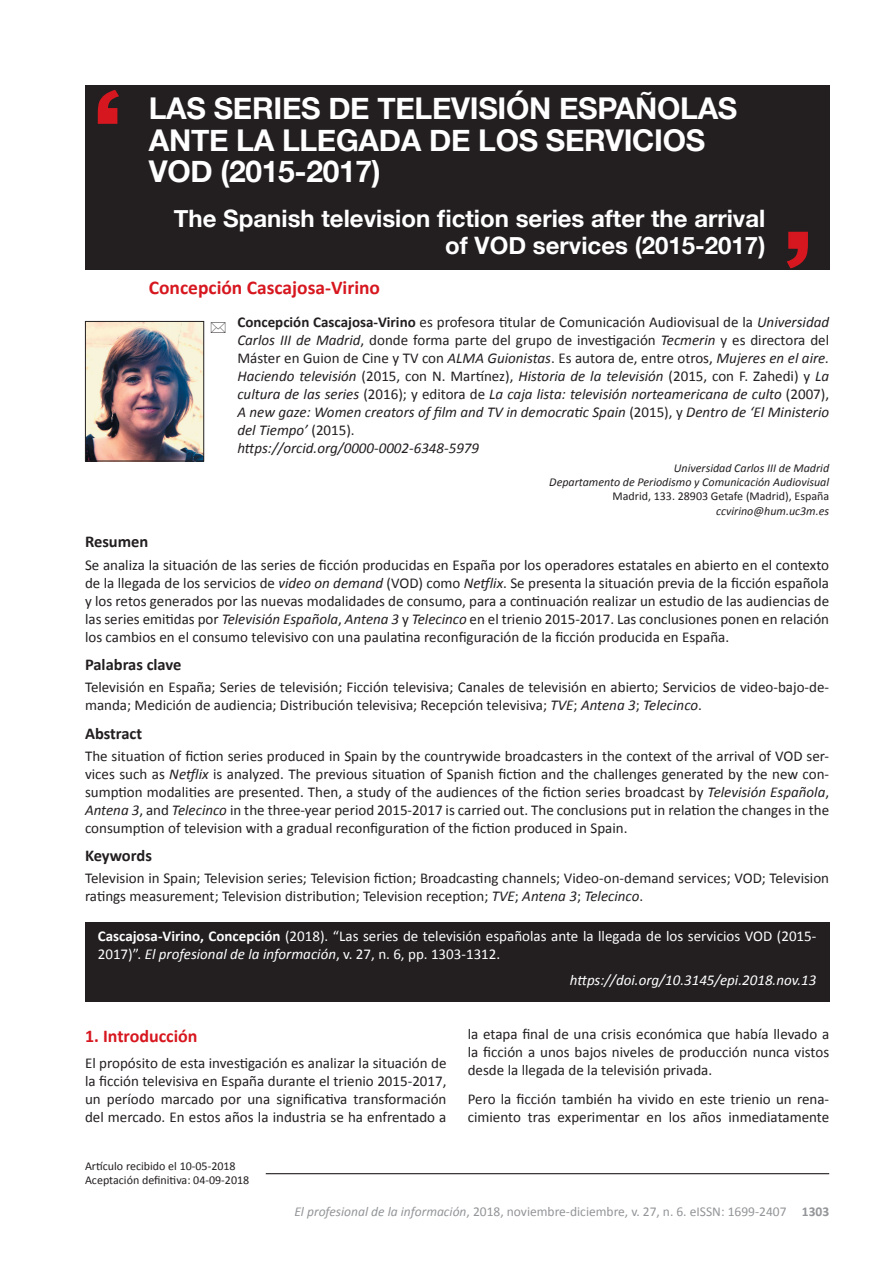
<style>
.page{position:relative;width:893px;height:1263px;background:#fff}
.page>*{position:absolute;margin:0;border:0;box-sizing:border-box;transform-origin:0 0}
.t1{font:700 30px/31.5px "Helvetica Neue";letter-spacing:-.01em;color:#fff}
.t2{font:700 24px/27px "Helvetica Neue";color:#fff;text-align:right}
.t3{font:700 19.5px "Calibri";color:#d7171f}
.t4{font:700 18px "Calibri";color:#d7171f}
.t5{font:700 16.5px "Calibri";color:#231f20}
.t6{font:15px/18px "Calibri";color:#231f20;text-align:justify}
.t7{font:italic 15px/18px "Calibri";color:#231f20}
.t8{font:15px/18px "Calibri";color:#fff}
.t9{font:italic 15px "Calibri";color:#fff}
.t10{font:13.5px "Calibri";color:#939598}
.t11{font:italic 12px/14.4px "Calibri";color:#231f20;text-align:right}
.t12{font:12px/14.4px "Calibri";color:#231f20}
.s1{font-weight:700;font-style:normal}
.s2{font-style:normal}
.s3{font-style:italic}
.s4{font-weight:700}
</style>
<div class="page">
<div style="left:85px;top:922px;width:744px;height:79px;background:#231f20"></div>
<div style="left:85px;top:85px;width:744px;height:185px;background:#231f20"></div>
<svg style="left:787px;top:232px;width:21px;height:36px"></svg>
<svg style="left:98px;top:90px;width:21px;height:34px"></svg>
<img style="left:87px;top:323px;width:115px;height:136px">
<div style="left:85px;top:321px;width:119px;height:140px;border:1px solid #231f20"></div>
<hr style="left:266px;top:1173px;width:563px;height:1px;background:#231f20">
<h1 class="t1" style="left:149px;top:93px;width:590px">LAS SERIES DE TELEVISIÓN ESPAÑOLAS<br>ANTE LA LLEGADA DE LOS SERVICIOS<br>VOD (2015-2017)</h1>
<h2 class="t2" style="left:174px;top:205px;width:593px">The Spanish television fiction series after the arrival of VOD services (2015-2017)</h2>
<h3 class="t3" style="left:149px;top:275px;width:233px">Concepción Cascajosa-Virino</h3>
<p class="t7" style="left:237px;top:312px;width:593px"><span class="s1">Concepción Cascajosa-Virino</span> <span class="s2">es profesora titular de Comunicación Audiovisual de la</span> Universidad Carlos III de Madrid<span class="s2">, donde forma parte del grupo de investigación</span> Tecmerin <span class="s2">y es directora del Máster en Guion de Cine y TV con</span> ALMA Guionistas<span class="s2">. Es autora de, entre otros,</span> Mujeres en el aire.<br>Haciendo televisión <span class="s2">(2015, con N. Martínez),</span> Historia de la televisión <span class="s2">(2015, con F. Zahedi) y</span> La cultura de las series <span class="s2">(2016); y editora de</span> La caja lista: televisión norteamericana de culto <span class="s2">(2007), </span>A new gaze: Women creators of film and TV in democratic Spain <span class="s2">(2015), y</span> Dentro de ‘El Ministerio del Tiempo’ <span class="s2">(2015).<br></span>https://orcid.org/0000-0002-6348-5979</p>
<p class="t11" style="left:549px;top:460px;width:281px">Universidad Carlos III de Madrid<br>Departamento de Periodismo y Comunicación Audiovisual</p>
<p class="t12" style="left:612px;top:489px;width:218px">Madrid, 133. 28903 Getafe (Madrid), España</p>
<p class="t11" style="left:716px;top:503px;width:114px">ccvirino@hum.uc3m.es</p>
<p class="t5" style="left:85px;top:531px;width:65px">Resumen</p>
<p class="t6" style="left:85px;top:556px;width:746px">Se analiza la situación de las series de ficción producidas en España por los operadores estatales en abierto en el contexto de la llegada de los servicios de <span class="s3">video on demand</span> (VOD) como <span class="s3">Netflix</span>. Se presenta la situación previa de la ficción española y los retos generados por las nuevas modalidades de consumo, para a continuación realizar un estudio de las audiencias de las series emitidas por <span class="s3">Televisión Española</span>, <span class="s3">Antena 3</span> y <span class="s3">Telecinco</span> en el trienio 2015-2017. Las conclusiones ponen en relación los cambios en el consumo televisivo con una paulatina reconfiguración de la ficción producida en España.</p>
<p class="t5" style="left:85px;top:654px;width:98px">Palabras clave</p>
<p class="t6" style="left:85px;top:678px;width:746px">Televisión en España; Series de televisión; Ficción televisiva; Canales de televisión en abierto; Servicios de video-bajo-de&shy;manda; Medición de audiencia; Distribución televisiva; Recepción televisiva; <span class="s3">TVE</span>; <span class="s3">Antena 3</span>; <span class="s3">Telecinco</span>.</p>
<p class="t5" style="left:85px;top:722px;width:59px">Abstract</p>
<p class="t6" style="left:85px;top:747px;width:746px">The situation of fiction series produced in Spain by the countrywide broadcasters in the context of the arrival of VOD ser&shy;vices such as <span class="s3">Netflix</span> is analyzed. The previous situation of Spanish fiction and the challenges generated by the new con&shy;sumption modalities are presented. Then, a study of the audiences of the fiction series broadcast by <span class="s3">Televisión Española</span>, <span class="s3">Antena 3</span>, and <span class="s3">Telecinco</span> in the three-year period 2015-2017 is carried out. The conclusions put in relation the changes in the consumption of television with a gradual reconfiguration of the fiction produced in Spain.</p>
<p class="t5" style="left:85px;top:845px;width:68px">Keywords</p>
<p class="t6" style="left:85px;top:869px;width:746px">Television in Spain; Television series; Television fiction; Broadcasting channels; Video-on-demand services; VOD; Television ratings measurement; Television distribution; Television reception; <span class="s3">TVE</span>; <span class="s3">Antena 3</span>; <span class="s3">Telecinco</span>.</p>
<p class="t8" style="left:98px;top:927px;width:720px"><span class="s4">Cascajosa-Virino, Concepción</span> (2018). “Las series de televisión españolas ante la llegada de los servicios VOD (2015-<br>2017)”. <span class="s3">El profesional de la información</span>, v. 27, n. 6, pp. 1303-1312.</p>
<p class="t9" style="left:570px;top:970px;width:248px">https://doi.org/10.3145/epi.2018.nov.13</p>
<p class="t4" style="left:85px;top:1024px;width:114px">1. Introducción</p>
<p class="t6" style="left:85px;top:1054px;width:363px">El propósito de esta investigación es analizar la situación de la ficción televisiva en España durante el trienio 2015-2017, un período marcado por una significativa transformación del mercado. En estos años la industria se ha enfrentado a</p>
<p class="t12" style="left:85px;top:1159px;width:166px">Artículo recibido el 10-05-2018<br>Aceptación definitiva: 04-09-2018</p>
<p class="t6" style="left:468px;top:1025px;width:363px">la etapa final de una crisis económica que había llevado a la ficción a unos bajos niveles de producción nunca vistos desde la llegada de la televisión privada.</p>
<p class="t6" style="left:468px;top:1090px;width:363px">Pero la ficción también ha vivido en este trienio un rena&shy;cimiento tras experimentar en los años inmediatamente</p>
<p class="t10" style="left:294px;top:1203px;width:536px"><span class="s3">El profesional de la información</span>, 2018, noviembre-diciembre, v. 27, n. 6. eISSN: 1699-2407 <span class="s4">1303</span></p>
</div>
